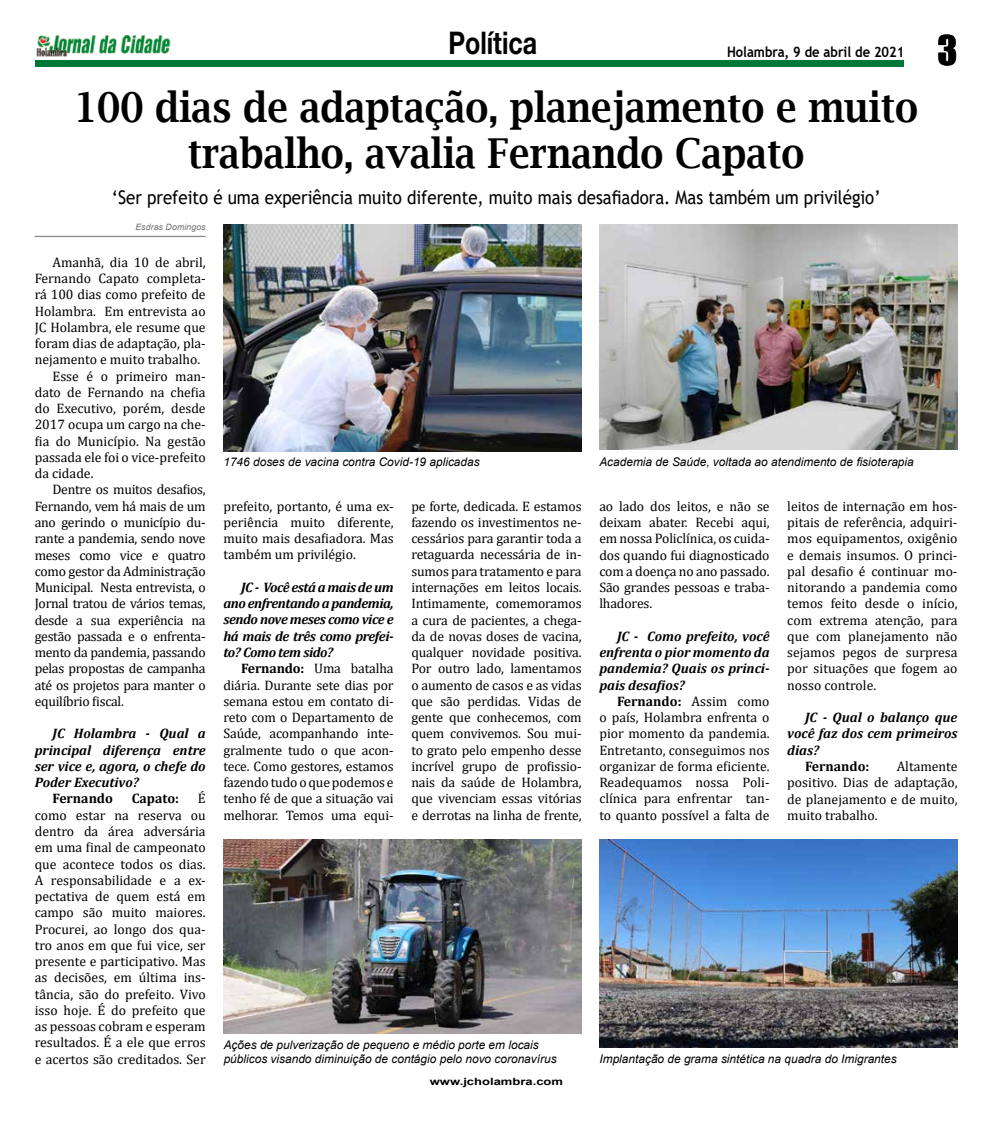
<style>
.page{position:relative;width:993px;height:1124px;background:#fff}
.page>*{position:absolute;margin:0;border:0;box-sizing:border-box;transform-origin:0 0}
.t1{font:600 41.25px/46.2px "Lucida Bright";color:#000;text-align:center;scale:.9 1}
.t2{font:37.5px "Impact";color:#000}
.t3{font:700 31.25px "Helvetica Neue";color:#000;scale:.8 1}
.t4{font:18.75px "Trebuchet MS";color:#000;scale:.9 1}
.t5{font:700 14.38px "Trebuchet MS";color:#000;scale:.9 1}
.t6{font:13.75px/16.2px "Cambria";letter-spacing:-.01em;color:#000;text-align:justify}
.t7{font:italic 700 13.75px/16.2px "Cambria";color:#000;text-align:justify}
.t8{font:700 13.75px "Cambria";color:#000}
.t9{font:italic 11.88px/13.1px "Arial";color:#000}
.t10{font:700 10px "Arial";color:#000;scale:1.3 1}
.t11{font:italic 8.75px "Arial";letter-spacing:.01em;color:#706f6f}
.s1{font-weight:700}
</style>
<div class="page">
<div style="left:35px;top:60px;width:869px;height:7px;background:#007838"></div>
<img style="left:36px;top:35px;width:135px;height:22px">
<hr style="left:35px;top:236px;width:171px;height:1px;background:#878787">
<img style="left:223px;top:225px;width:358px;height:226px">
<img style="left:223px;top:839px;width:358px;height:194px">
<img style="left:599px;top:839px;width:358px;height:207px">
<img style="left:599px;top:225px;width:358px;height:225px">
<h3 class="t3" style="left:448px;top:24px;width:113px">Política</h3>
<p class="t5" style="left:726px;top:43px;width:198px">Holambra, 9 de abril de 2021</p>
<h1 class="t1" style="left:74px;top:84px;width:939px">100 dias de adaptação, planejamento e muito trabalho, avalia Fernando Capato</h1>
<h3 class="t4" style="left:112px;top:185px;width:855px">‘Ser prefeito é uma experiência muito diferente, muito mais desafiadora. Mas também um privilégio’</h3>
<h2 class="t2" style="left:937px;top:21px;width:21px">3</h2>
<p class="t11" style="left:135px;top:221px;width:72px">Esdras Domingos</p>
<p class="t6" style="left:52px;top:254px;width:155px">Amanhã, dia 10 de abril,</p>
<p class="t6" style="left:35px;top:270px;width:172px">Fernando Capato completa-</p>
<p class="t6" style="left:35px;top:286px;width:172px">rá 100 dias como prefeito de</p>
<p class="t6" style="left:35px;top:302px;width:172px">Holambra. Em entrevista ao</p>
<p class="t6" style="left:35px;top:319px;width:172px">JC Holambra, ele resume que</p>
<p class="t6" style="left:35px;top:335px;width:172px">foram dias de adaptação, pla-</p>
<p class="t6" style="left:35px;top:351px;width:167px">nejamento e muito trabalho.</p>
<p class="t6" style="left:52px;top:367px;width:155px">Esse é o primeiro man-</p>
<p class="t6" style="left:35px;top:384px;width:172px">dato de Fernando na chefia</p>
<p class="t6" style="left:35px;top:400px;width:172px">do Executivo, porém, desde</p>
<p class="t6" style="left:35px;top:416px;width:172px">2017 ocupa um cargo na che-</p>
<p class="t6" style="left:35px;top:432px;width:172px">fia do Município. Na gestão</p>
<p class="t6" style="left:35px;top:449px;width:172px">passada ele foi o vice-prefeito</p>
<p class="t6" style="left:35px;top:465px;width:60px">da cidade.</p>
<p class="t6" style="left:52px;top:481px;width:155px">Dentre os muitos desafios,</p>
<p class="t6" style="left:35px;top:498px;width:172px">Fernando, vem há mais de um</p>
<p class="t6" style="left:35px;top:514px;width:172px">ano gerindo o município du-</p>
<p class="t6" style="left:35px;top:530px;width:172px">rante a pandemia, sendo nove</p>
<p class="t6" style="left:35px;top:546px;width:172px">meses como vice e quatro</p>
<p class="t6" style="left:35px;top:563px;width:172px">como gestor da Administração</p>
<p class="t6" style="left:35px;top:579px;width:172px">Municipal. Nesta entrevista, o</p>
<p class="t6" style="left:35px;top:595px;width:172px">Jornal tratou de vários temas,</p>
<p class="t6" style="left:35px;top:611px;width:172px">desde a sua experiência na</p>
<p class="t6" style="left:35px;top:628px;width:172px">gestão passada e o enfrenta-</p>
<p class="t6" style="left:35px;top:644px;width:172px">mento da pandemia, passando</p>
<p class="t6" style="left:35px;top:660px;width:172px">pelas propostas de campanha</p>
<p class="t6" style="left:35px;top:676px;width:172px">até os projetos para manter o</p>
<p class="t6" style="left:35px;top:693px;width:91px">equilíbrio fiscal.</p>
<p class="t7" style="left:35px;top:725px;width:172px;text-indent:18px">JC Holambra - Qual a principal diferença entre ser vice e, agora, o chefe do Poder Executivo?</p>
<p class="t8" style="left:52px;top:789px;width:62px">Fernando</p>
<p class="t8" style="left:132px;top:789px;width:49px">Capato:</p>
<p class="t6" style="left:35px;top:790px;width:172px;text-indent:163px">É como estar na reserva ou dentro da área adversária em uma final de campeonato que acontece todos os dias.<br>A responsabilidade e a ex&shy;pectativa de quem está em campo são muito maiores.<br>Procurei, ao longo dos qua&shy;tro anos em que fui vice, ser presente e participativo. Mas as decisões, em última ins&shy;tância, são do prefeito. Vivo isso hoje. É do prefeito que as pessoas cobram e esperam resultados. É a ele que erros e acertos são creditados. Ser</p>
<p class="t9" style="left:223px;top:455px;width:258px">1746 doses de vacina contra Covid-19 aplicadas</p>
<p class="t9" style="left:599px;top:455px;width:316px">Academia de Saúde, voltada ao atendimento de fisioterapia</p>
<p class="t6" style="left:223px;top:497px;width:172px">prefeito, portanto, é uma ex&shy;periência muito diferente, muito mais desafiadora. Mas também um privilégio.</p>
<p class="t7" style="left:223px;top:578px;width:172px;text-indent:18px">JC - Você está a mais de um ano enfrentando a pandemia, sendo nove meses como vice e há mais de três como prefei&shy;to? Como tem sido?</p>
<p class="t6" style="left:223px;top:660px;width:172px;text-indent:18px"><span class="s1">Fernando:</span> Uma batalha diária. Durante sete dias por semana estou em contato di&shy;reto com o Departamento de Saúde, acompanhando inte&shy;gralmente tudo o que acon&shy;tece. Como gestores, estamos fazendo tudo o que podemos e tenho fé de que a situação vai melhorar. Temos uma equi-</p>
<p class="t6" style="left:411px;top:497px;width:172px">pe forte, dedicada. E estamos fazendo os investimentos ne&shy;cessários para garantir toda a retaguarda necessária de in&shy;sumos para tratamento e para internações em leitos locais.<br>Intimamente, comemoramos a cura de pacientes, a chega&shy;da de novas doses de vacina, qualquer novidade positiva.<br>Por outro lado, lamentamos o aumento de casos e as vidas que são perdidas. Vidas de gente que conhecemos, com quem convivemos. Sou mui&shy;to grato pelo empenho desse incrível grupo de profissio&shy;nais da saúde de Holambra, que vivenciam essas vitórias e derrotas na linha de frente,</p>
<p class="t6" style="left:599px;top:498px;width:172px">ao lado dos leitos, e não se deixam abater. Recebi aqui, em nossa Policlínica, os cuida&shy;dos quando fui diagnosticado com a doença no ano passado.<br>São grandes pessoas e traba&shy;lhadores.</p>
<p class="t6" style="left:787px;top:498px;width:172px">leitos de internação em hos&shy;pitais de referência, adquiri&shy;mos equipamentos, oxigênio e demais insumos. O princi&shy;pal desafio é continuar mo&shy;nitorando a pandemia como temos feito desde o início, com extrema atenção, para que com planejamento não sejamos pegos de surpresa por situações que fogem ao nosso controle.</p>
<p class="t7" style="left:787px;top:708px;width:172px;text-indent:18px">JC - Qual o balanço que você faz dos cem primeiros dias?</p>
<p class="t8" style="left:804px;top:756px;width:66px">Fernando:</p>
<p class="t7" style="left:599px;top:627px;width:172px;text-indent:18px">JC - Como prefeito, você enfrenta o pior momento da pandemia? Quais os princi&shy;pais desafios?</p>
<p class="t6" style="left:599px;top:693px;width:172px;text-indent:18px"><span class="s1">Fernando:</span> Assim como o país, Holambra enfrenta o pior momento da pandemia.<br>Entretanto, conseguimos nos organizar de forma eficiente.<br>Readequamos nossa Poli&shy;clínica para enfrentar tan&shy;to quanto possível a falta de</p>
<p class="t6" style="left:787px;top:758px;width:172px;text-indent:109px">Altamente positivo. Dias de adaptação, de planejamento e de muito, muito trabalho.</p>
<p class="t9" style="left:224px;top:1038px;width:334px">Ações de pulverização de pequeno e médio porte em locais públicos visando diminuição de contágio pelo novo coronavírus</p>
<p class="t10" style="left:429px;top:1074px;width:104px">www.jcholambra.com</p>
<p class="t9" style="left:599px;top:1052px;width:299px">Implantação de grama sintética na quadra do Imigrantes</p>
</div>
